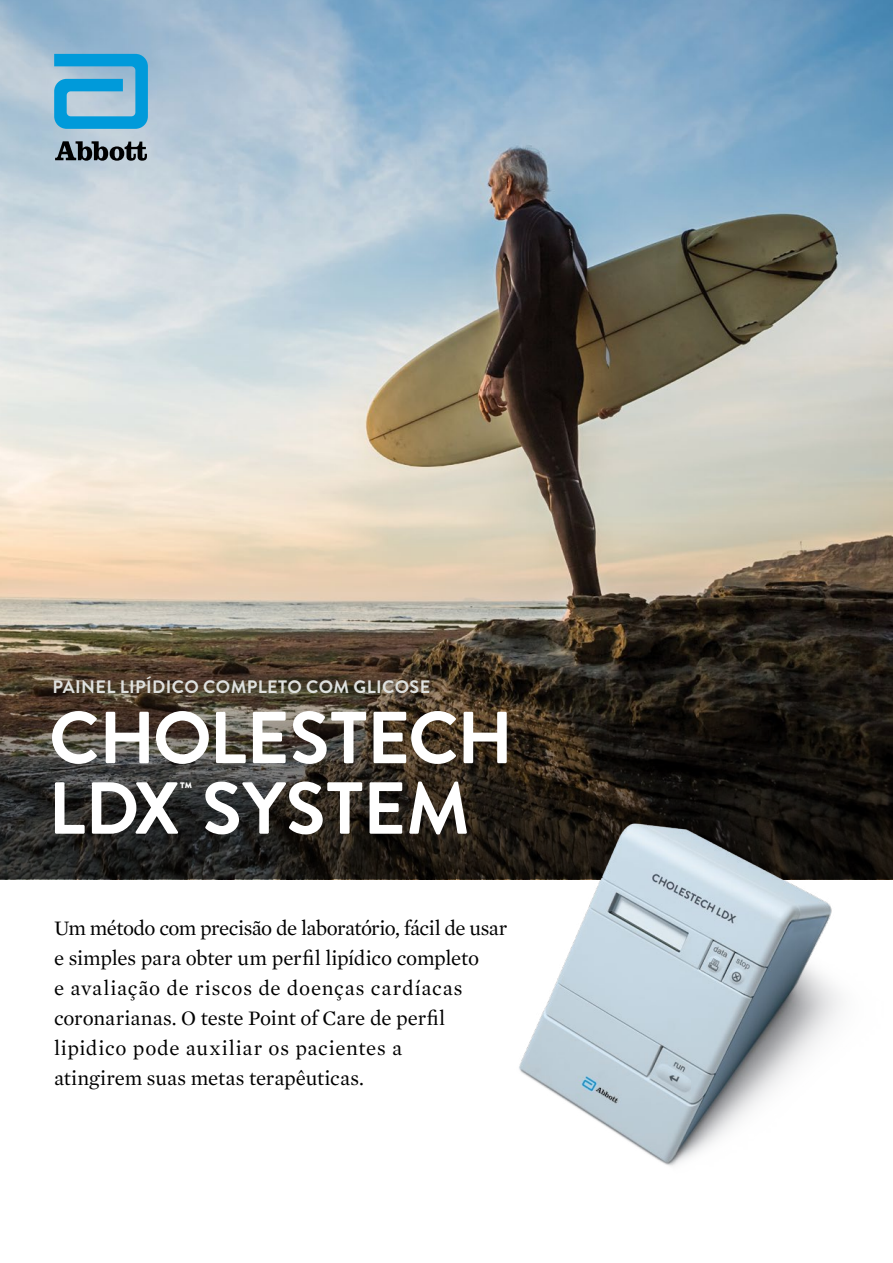
<style>
.page{position:relative;width:893px;height:1263px;background:#fff}
.page>*{position:absolute;margin:0;border:0;box-sizing:border-box;transform-origin:0 0}
.t1{font:700 73.5px/70.5px "Brandon Grotesque";letter-spacing:-.005em;color:#fff}
.t2{font:21px/30px "Mercury Text G1";letter-spacing:-.005em;color:#000}
.t3{font:700 18px "Brandon Grotesque";letter-spacing:.02em;color:#dfe1df}
.t4{font:700 18px "Brandon Grotesque";color:#fff}
</style>
<div class="page">
<img style="left:0;top:0;width:893px;height:523px">
<svg style="left:0;top:523px;width:893px;height:356px;background:#5d5447"></svg>
<img style="left:497px;top:813px;width:396px;height:353px">
<svg style="left:54px;top:54px;width:94px;height:75px;background:#4cacd7"></svg>
<svg style="left:55px;top:141px;width:92px;height:20px;background:#5f686e"></svg>
<p class="t3" style="left:53px;top:674px;width:379px">PAINEL LIPÍDICO COMPLETO COM GLICOSE</p>
<h1 class="t1" style="left:48px;top:704px;width:467px">CHOLESTECH<br>LDX SYSTEM</h1>
<p class="t4" style="left:180px;top:777px;width:14px">™</p>
<p class="t2" style="left:54px;top:912px;width:455px">Um método com precisão de laboratório, fácil de usar e simples para obter um perfil lipídico completo<br>e avaliação de riscos de doenças cardíacas coronarianas. O teste Point of Care de perfil lipidico pode auxiliar os pacientes a<br>atingirem suas metas terapêuticas.</p>
</div>
